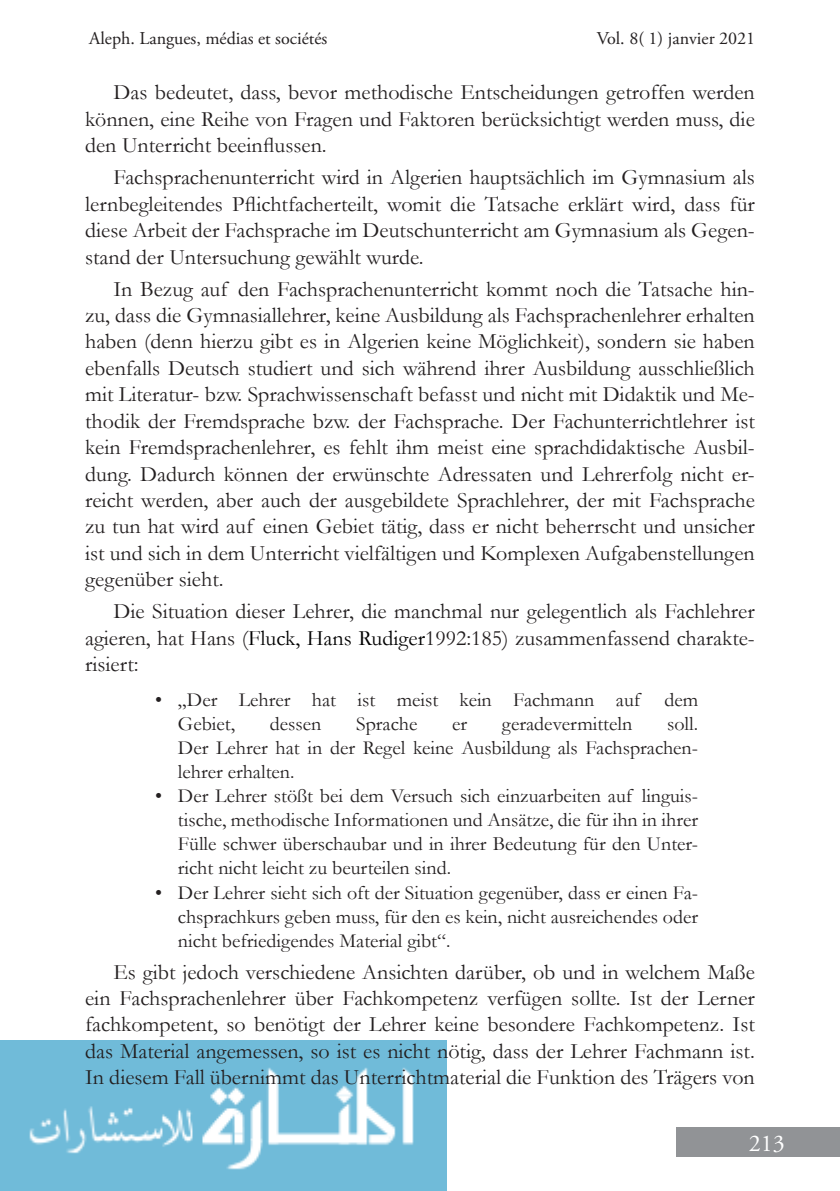
<style>
.page{position:relative;width:840px;height:1191px;background:#fff}
.page>*{position:absolute;margin:0;border:0;box-sizing:border-box;transform-origin:0 0}
.t1{font:24px "Adobe Garamond Pro";color:#fff}
.Normal-fr{font:22px/26.4px "Garamond";color:#231f20;text-align:justify}
.t2{font:20px/24px "Garamond";color:#231f20;text-align:justify}
.t3{font:18px "Adobe Garamond Pro";color:#231f20}
.s1{color:#000}
</style>
<div class="page">
<img style="left:0;top:1041px;width:446px;height:150px">
<div style="left:676px;top:1127px;width:163px;height:30px;background:#919396"></div>
<p class="t3" style="left:89px;top:28px;width:239px">Aleph. Langues, médias et sociétés</p>
<p class="t3" style="left:596px;top:28px;width:160px">Vol. 8( 1) janvier 2021</p>
<p class="Normal-fr" style="left:85px;top:79px;width:670px;text-indent:28px">Das bedeutet, dass, bevor methodische Entscheidungen getroffen werden können, eine Reihe von Fragen und Faktoren berücksichtigt werden muss, die den Unterricht beeinflussen.</p>
<p class="Normal-fr" style="left:85px;top:164px;width:670px;text-indent:28px">Fachsprachenunterricht wird in Algerien hauptsächlich im Gymnasium als lernbegleitendes Pflichtfacherteilt, womit die Tatsache erklärt wird, dass für diese Arbeit der Fachsprache im Deutschunterricht am Gymnasium als Gegen&shy;stand der Untersuchung gewählt wurde.</p>
<p class="Normal-fr" style="left:85px;top:275px;width:670px;text-indent:28px">In Bezug auf den Fachsprachenunterricht kommt noch die Tatsache hin&shy;zu, dass die Gymnasiallehrer, keine Ausbildung als Fachsprachenlehrer erhalten haben (denn hierzu gibt es in Algerien keine Möglichkeit), sondern sie haben ebenfalls Deutsch studiert und sich während ihrer Ausbildung ausschließlich mit Literatur- bzw. Sprachwissenschaft befasst und nicht mit Didaktik und Me&shy;thodik der Fremdsprache bzw. der Fachsprache. Der Fachunterrichtlehrer ist kein Fremdsprachenlehrer, es fehlt ihm meist eine sprachdidaktische Ausbil&shy;dung. Dadurch können der erwünschte Adressaten und Lehrerfolg nicht er&shy;reicht werden, aber auch der ausgebildete Sprachlehrer, der mit Fachsprache zu tun hat wird auf einen Gebiet tätig, dass er nicht beherrscht und unsicher ist und sich in dem Unterricht vielfältigen und Komplexen Aufgabenstellungen gegenüber sieht.</p>
<p class="Normal-fr" style="left:85px;top:598px;width:670px;text-indent:28px">Die Situation dieser Lehrer, die manchmal nur gelegentlich als Fachlehrer agieren, hat Hans (<span class="s1">Fluck, Hans Rudiger</span>1992:185) zusammenfassend charakte&shy;risiert:</p>
<p class="t2" style="left:178px;top:688px;width:521px;text-indent:-23px">• „Der Lehrer hat ist meist kein Fachmann auf dem<br>Gebiet,</p>
<p class="t2" style="left:270px;top:712px;width:53px">dessen</p>
<p class="t2" style="left:356px;top:712px;width:63px">Sprache</p>
<p class="t2" style="left:452px;top:712px;width:16px">er</p>
<p class="t2" style="left:501px;top:712px;width:132px">geradevermitteln</p>
<p class="t2" style="left:178px;top:712px;width:521px;text-indent:489px">soll.<br>Der Lehrer hat in der Regel keine Ausbildung als Fachsprachen&shy;lehrer erhalten.</p>
<p class="t2" style="left:178px;top:784px;width:521px;text-indent:-23px">• Der Lehrer stößt bei dem Versuch sich einzuarbeiten auf linguis&shy;tische, methodische Informationen und Ansätze, die für ihn in ihrer Fülle schwer überschaubar und in ihrer Bedeutung für den Unter&shy;richt nicht leicht zu beurteilen sind.</p>
<p class="t2" style="left:178px;top:880px;width:521px;text-indent:-23px">• Der Lehrer sieht sich oft der Situation gegenüber, dass er einen Fa&shy;chsprachkurs geben muss, für den es kein, nicht ausreichendes oder nicht befriedigendes Material gibt“.</p>
<p class="Normal-fr" style="left:85px;top:958px;width:671px;text-indent:28px">Es gibt jedoch verschiedene Ansichten darüber, ob und in welchem Maße ein Fachsprachenlehrer über Fachkompetenz verfügen sollte. Ist der Lerner fachkompetent, so benötigt der Lehrer keine besondere Fachkompetenz. Ist das Material angemessen, so ist es nicht nötig, dass der Lehrer Fachmann ist.<br>In diesem Fall übernimmt das Unterrichtmaterial die Funktion des Trägers von</p>
<p class="t1" style="left:748px;top:1128px;width:37px">213</p>
</div>
